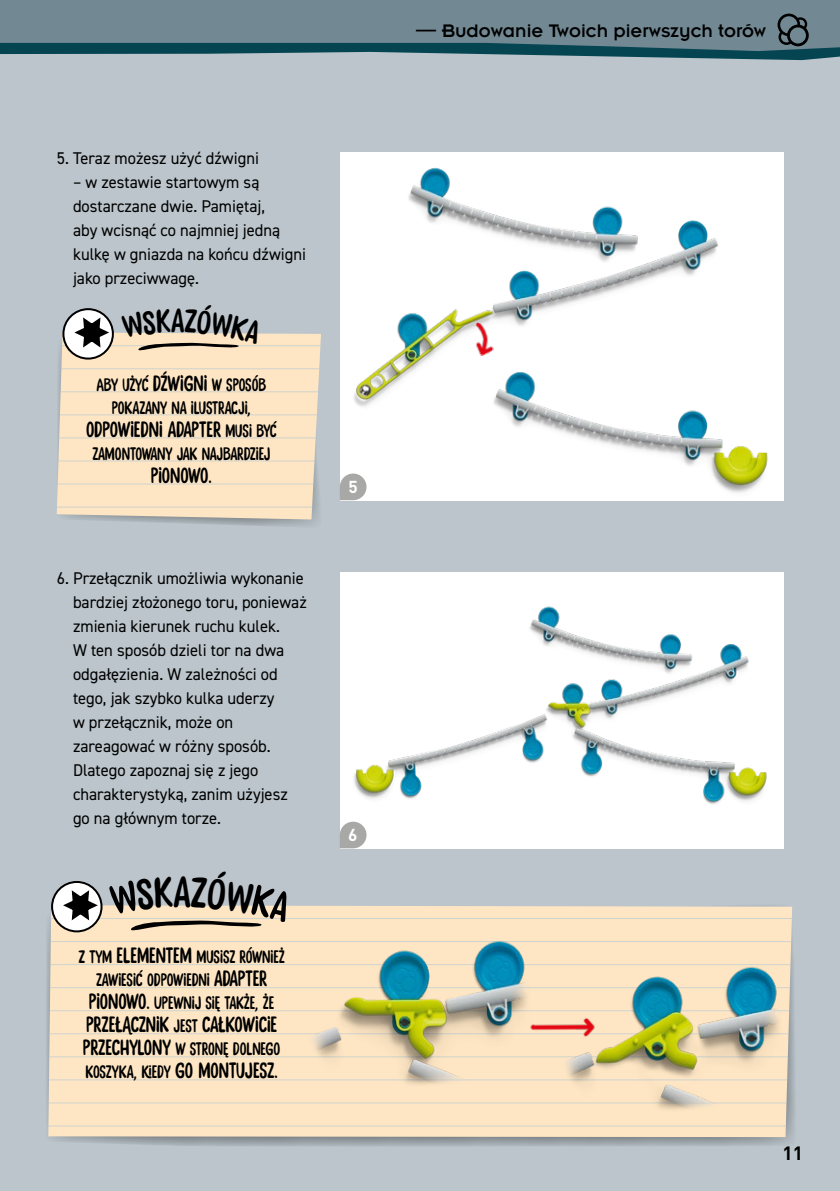
<style>
.page{position:relative;width:840px;height:1191px;background:#fff}
.page>*{position:absolute;margin:0;border:0;box-sizing:border-box;transform-origin:0 0}
.t1{font:22px "Stick A Round";color:#000}
.t2{font:20px "Insignia LT Pro";color:#000}
.t3{font:700 19px "DINOT";color:#000}
.t4{font:18px/23px "Stick A Round";color:#000;text-align:center}
.t5{font:700 17.2px "DINOT";color:#fff}
.t6{font:17px/24px "DIN2014";color:#000}
.s1{font-size:22px}
.s2{font-size:18px}
</style>
<div class="page">
<div style="left:0;top:0;width:839px;height:1191px;background:#bbc5cb"></div>
<img style="left:340px;top:152px;width:442px;height:348px">
<img style="left:340px;top:572px;width:442px;height:276px">
<svg style="left:79px;top:519px;width:238px;height:7px"></svg>
<svg style="left:57px;top:332px;width:264px;height:187px;background:#f9e3c3"></svg>
<hr style="left:57px;top:506px;width:264px;height:1px;background:#b3c7d4">
<hr style="left:57px;top:414px;width:264px;height:1px;background:#b3c7d4">
<hr style="left:57px;top:345px;width:264px;height:1px;background:#b3c7d4">
<hr style="left:57px;top:437px;width:264px;height:1px;background:#b3c7d4">
<hr style="left:57px;top:368px;width:264px;height:1px;background:#b3c7d4">
<hr style="left:57px;top:460px;width:264px;height:1px;background:#b3c7d4">
<hr style="left:57px;top:391px;width:264px;height:1px;background:#b3c7d4">
<hr style="left:57px;top:483px;width:264px;height:1px;background:#b3c7d4">
<svg style="left:46px;top:902px;width:749px;height:244px"></svg>
<div style="left:48px;top:905px;width:743px;height:232px;background:#fee6c4"></div>
<hr style="left:48px;top:1079px;width:743px;height:1px;background:#b3c7d4">
<hr style="left:48px;top:987px;width:743px;height:1px;background:#b3c7d4">
<hr style="left:48px;top:918px;width:743px;height:1px;background:#b3c7d4">
<hr style="left:48px;top:1102px;width:743px;height:1px;background:#b3c7d4">
<hr style="left:48px;top:1010px;width:743px;height:1px;background:#b3c7d4">
<hr style="left:48px;top:941px;width:743px;height:1px;background:#b3c7d4">
<hr style="left:48px;top:1125px;width:743px;height:1px;background:#b3c7d4">
<hr style="left:48px;top:1033px;width:743px;height:1px;background:#b3c7d4">
<hr style="left:48px;top:964px;width:743px;height:1px;background:#b3c7d4">
<hr style="left:48px;top:1056px;width:743px;height:1px;background:#b3c7d4">
<img style="left:285px;top:938px;width:255px;height:150px">
<img style="left:548px;top:963px;width:241px;height:150px">
<img style="left:520px;top:1014px;width:86px;height:31px">
<img style="left:470px;top:322px;width:27px;height:36px">
<svg style="left:0;top:51px;width:839px;height:9px"></svg>
<svg style="left:0;top:0;width:839px;height:51px;background:#64808b"></svg>
<svg style="left:777px;top:14px;width:31px;height:32px"></svg>
<svg style="left:340px;top:473px;width:26px;height:27px"></svg>
<svg style="left:340px;top:821px;width:26px;height:27px"></svg>
<svg style="left:63px;top:309px;width:50px;height:49px"></svg>
<div style="left:62px;top:308px;width:52px;height:51px;border:2px solid #000;border-radius:50%"></div>
<svg style="left:71px;top:314px;width:42px;height:36px;background:#9f9f9f"></svg>
<svg style="left:52px;top:882px;width:49px;height:49px"></svg>
<div style="left:51px;top:881px;width:51px;height:51px;border:2px solid #000;border-radius:50%"></div>
<svg style="left:59px;top:887px;width:42px;height:36px;background:#a1a1a1"></svg>
<svg style="left:121px;top:332px;width:141px;height:20px;background:#decbaf"></svg>
<svg style="left:109px;top:902px;width:183px;height:31px;background:#decdb3"></svg>
<p class="t6" style="left:57px;top:146px;width:204px">5. Teraz możesz użyć dźwigni</p>
<p class="t6" style="left:73px;top:170px;width:234px">– w zestawie startowym są dostarczane dwie. Pamiętaj,<br>aby wcisnąć co najmniej jedną kulkę w gniazda na końcu dźwigni jako przeciwwagę.</p>
<p class="t4" style="left:96px;top:374px;width:171px">ABY UŻYĆ <span class="s1">DŹWIGNI</span> W SPOSÓB<br>POKAZANY NA ILUSTRACJI,</p>
<p class="t1" style="left:86px;top:416px;width:192px">ODPOWIEDNI ADAPTER <span class="s2">MUSI BYĆ</span></p>
<p class="t4" style="left:92px;top:443px;width:179px">ZAMONTOWANY JAK NAJBARDZIEJ</p>
<p class="t1" style="left:151px;top:462px;width:62px">PIONOWO<span class="s2">.</span></p>
<p class="t6" style="left:73px;top:566px;width:235px;text-indent:-16px">6. Przełącznik umożliwia wykonanie bardziej złożonego toru, ponieważ zmienia kierunek ruchu kulek.<br>W ten sposób dzieli tor na dwa odgałęzienia. W zależności od tego, jak szybko kulka uderzy<br>w przełącznik, może on zareagować w różny sposób.<br>Dlatego zapoznaj się z jego charakterystyką, zanim użyjesz go na głównym torze.</p>
<p class="t4" style="left:78px;top:946px;width:208px">Z TYM <span class="s1">ELEMENTEM</span> MUSISZ RÓWNIEŻ<br>ZAWIESIĆ ODPOWIEDNI <span class="s1">ADAPTER<br>PIONOWO</span>. UPEWNIJ SIĘ TAKŻE, ŻE</p>
<p class="t1" style="left:86px;top:1012px;width:192px">PRZEŁĄCZNIK <span class="s2">JEST</span> CAŁKOWICIE</p>
<p class="t4" style="left:83px;top:1038px;width:199px;text-align:left"><span class="s1">PRZECHYLONY</span> W STRONĘ DOLNEGO<br>KOSZYKA, KIEDY <span class="s1">GO MONTUJESZ</span>.</p>
<p class="t5" style="left:348px;top:476px;width:11px">5</p>
<p class="t5" style="left:348px;top:824px;width:11px">6</p>
<p class="t2" style="left:416px;top:20px;width:351px">— Budowanie Twoich pierwszych torów</p>
<p class="t3" style="left:782px;top:1140px;width:22px">11</p>
</div>
